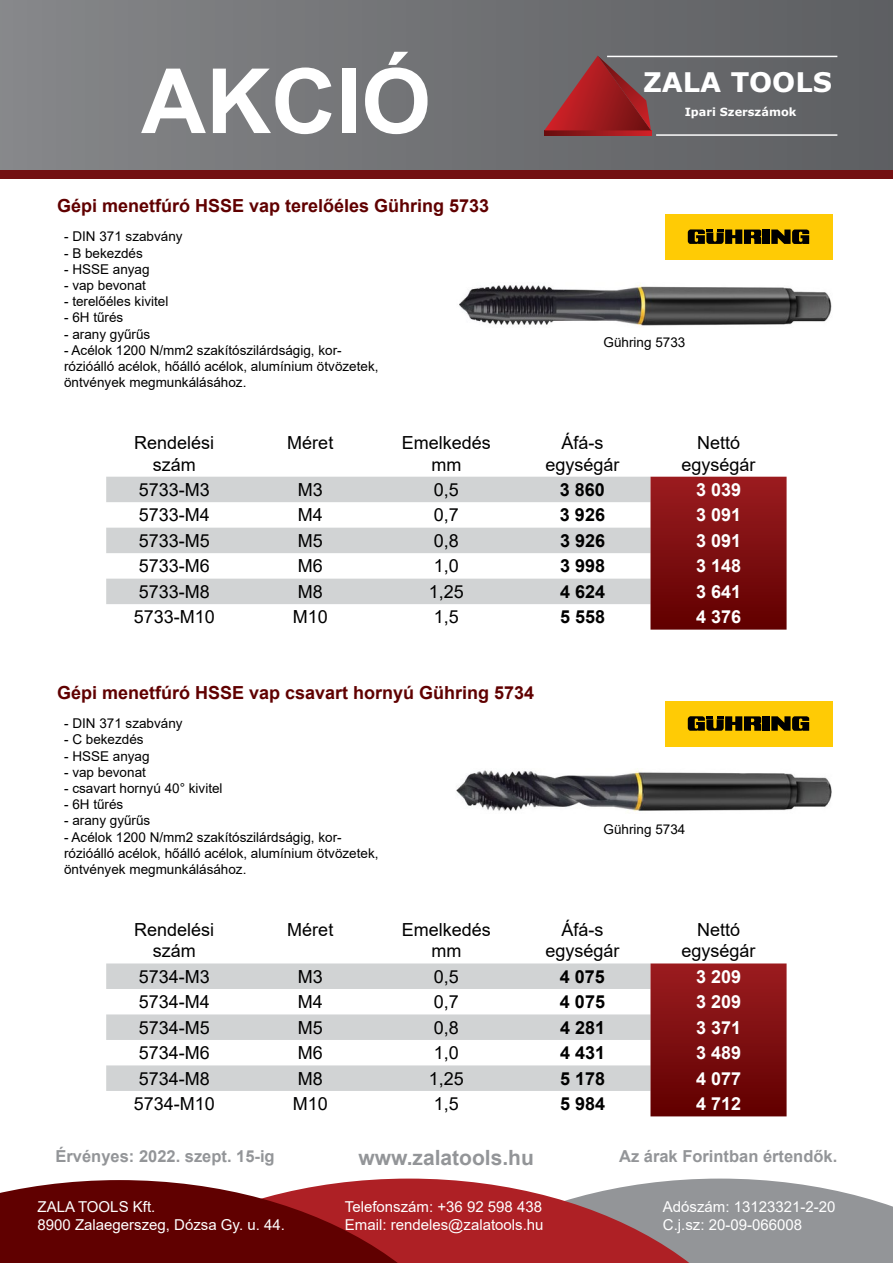
<style>
.page{position:relative;width:893px;height:1263px;background:#fff}
.page>*{position:absolute;margin:0;border:0;box-sizing:border-box;transform-origin:0 0}
.t1{font:700 90px "Arial";color:#fff}
.t2{font:700 27.15px "Verdana";color:#fff}
.t3{font:700 21px "Arial";color:#939598}
.t4{font:18px/21.6px "Arial";color:#000;text-align:center}
.t5{font:700 18px "Arial";color:#600000}
.t6{font:700 18px "Arial";color:#000}
.t7{font:700 18px "Arial";color:#fff}
.t8{font:700 16.5px "Arial";color:#939598}
.t9{font:15px/18px "Arial";color:#fff}
.t10{font:13.5px/16.2px "Arial";color:#000}
.t11{font:700 11.4px "Verdana";color:#fff}
</style>
<div class="page">
<svg style="left:775px;top:1181px;width:118px;height:82px;background:#a0a2a5"></svg>
<svg style="left:370px;top:1178px;width:405px;height:85px;background:#a96f72"></svg>
<svg style="left:0;top:1180px;width:485px;height:83px;background:#811819"></svg>
<div style="left:0;top:0;width:893px;height:171px;background:linear-gradient(to right,#858789,#5c5e61)"></div>
<div style="left:0;top:171px;width:893px;height:8px;background:#731012"></div>
<svg style="left:544px;top:130px;width:107px;height:6px"></svg>
<svg style="left:544px;top:56px;width:107px;height:74px;background:#8c3d40"></svg>
<hr style="left:656px;top:134px;width:181px;height:2px;background:#fff">
<hr style="left:607px;top:56px;width:230px;height:1px;background:#fff">
<svg style="left:106px;top:477px;width:544px;height:127px;fill:#d1d3d4"></svg>
<svg style="left:650px;top:477px;width:137px;height:153px;background:#7e1011"></svg>
<img style="left:459px;top:283px;width:373px;height:43px">
<div style="left:665px;top:214px;width:167px;height:45px;background:#ffcb05"></div>
<div style="left:763px;top:229px;width:7px;height:15px;background:#000"></div>
<svg style="left:771px;top:229px;width:38px;height:15px"></svg>
<svg style="left:688px;top:229px;width:73px;height:15px"></svg>
<svg style="left:106px;top:963px;width:544px;height:128px;fill:#d1d3d4"></svg>
<svg style="left:650px;top:963px;width:137px;height:153px;background:#7e1012"></svg>
<div style="left:665px;top:701px;width:167px;height:45px;background:#ffcb05"></div>
<div style="left:763px;top:716px;width:7px;height:15px;background:#000"></div>
<svg style="left:771px;top:716px;width:38px;height:15px"></svg>
<svg style="left:688px;top:716px;width:73px;height:15px"></svg>
<img style="left:456px;top:770px;width:376px;height:42px">
<h1 class="t1" style="left:141px;top:38px;width:291px">AKCIÓ</h1>
<h3 class="t5" style="left:57px;top:193px;width:434px">Gépi menetfúró HSSE vap terelőéles Gühring 5733</h3>
<p class="t10" style="left:64px;top:228px;width:120px">- DIN 371 szabvány</p>
<p class="t10" style="left:64px;top:245px;width:80px">- B bekezdés</p>
<p class="t10" style="left:64px;top:261px;width:87px">- HSSE anyag</p>
<p class="t10" style="left:64px;top:277px;width:83px">- vap bevonat</p>
<p class="t10" style="left:64px;top:293px;width:106px">- terelőéles kivitel</p>
<p class="t10" style="left:64px;top:309px;width:61px">- 6H tűrés</p>
<p class="t10" style="left:64px;top:326px;width:88px">- arany gyűrűs</p>
<p class="t10" style="left:64px;top:342px;width:316px">- Acélok 1200 N/mm2 szakítószilárdságig, kor&shy;rózióálló acélok, hőálló acélok, alumínium ötvözetek, öntvények megmunkálásához.</p>
<h2 class="t2" style="left:643px;top:63px;width:190px">ZALA TOOLS</h2>
<p class="t11" style="left:685px;top:103px;width:113px">Ipari Szerszámok</p>
<p class="t10" style="left:604px;top:334px;width:83px">Gühring 5733</p>
<h3 class="t4" style="left:134px;top:432px;width:82px">Rendelési szám</h3>
<h3 class="t4" style="left:287px;top:432px;width:48px">Méret</h3>
<h3 class="t4" style="left:402px;top:432px;width:91px">Emelkedés mm</h3>
<h3 class="t4" style="left:545px;top:432px;width:76px">Áfá-s egységár</h3>
<h3 class="t4" style="left:681px;top:432px;width:76px">Nettó egységár</h3>
<h3 class="t4" style="left:139px;top:479px;width:73px">5733-M3</h3>
<h3 class="t4" style="left:298px;top:479px;width:27px">M3</h3>
<h3 class="t4" style="left:434px;top:479px;width:27px">0,5</h3>
<h3 class="t6" style="left:560px;top:477px;width:47px">3 860</h3>
<h3 class="t7" style="left:696px;top:477px;width:47px">3 039</h3>
<h3 class="t4" style="left:139px;top:504px;width:73px">5733-M4</h3>
<h3 class="t4" style="left:298px;top:504px;width:27px">M4</h3>
<h3 class="t4" style="left:434px;top:504px;width:27px">0,7</h3>
<h3 class="t6" style="left:560px;top:502px;width:47px">3 926</h3>
<h3 class="t7" style="left:696px;top:502px;width:47px">3 091</h3>
<h3 class="t4" style="left:139px;top:529px;width:73px">5733-M5</h3>
<h3 class="t4" style="left:298px;top:529px;width:27px">M5</h3>
<h3 class="t4" style="left:434px;top:529px;width:27px">0,8</h3>
<h3 class="t6" style="left:560px;top:528px;width:47px">3 926</h3>
<h3 class="t7" style="left:696px;top:528px;width:47px">3 091</h3>
<h3 class="t4" style="left:139px;top:555px;width:73px">5733-M6</h3>
<h3 class="t4" style="left:298px;top:555px;width:27px">M6</h3>
<h3 class="t4" style="left:434px;top:555px;width:27px">1,0</h3>
<h3 class="t6" style="left:560px;top:553px;width:47px">3 998</h3>
<h3 class="t7" style="left:696px;top:553px;width:47px">3 148</h3>
<h3 class="t4" style="left:139px;top:580px;width:73px">5733-M8</h3>
<h3 class="t4" style="left:298px;top:580px;width:27px">M8</h3>
<h3 class="t4" style="left:429px;top:580px;width:37px">1,25</h3>
<h3 class="t6" style="left:560px;top:579px;width:47px">4 624</h3>
<h3 class="t7" style="left:696px;top:579px;width:47px">3 641</h3>
<h3 class="t4" style="left:134px;top:606px;width:83px">5733-M10</h3>
<h3 class="t4" style="left:293px;top:606px;width:37px">M10</h3>
<h3 class="t4" style="left:434px;top:606px;width:27px">1,5</h3>
<h3 class="t6" style="left:560px;top:604px;width:47px">5 558</h3>
<h3 class="t7" style="left:696px;top:604px;width:47px">4 376</h3>
<h3 class="t5" style="left:57px;top:680px;width:479px">Gépi menetfúró HSSE vap csavart hornyú Gühring 5734</h3>
<p class="t10" style="left:64px;top:715px;width:120px">- DIN 371 szabvány</p>
<p class="t10" style="left:64px;top:731px;width:81px">- C bekezdés</p>
<p class="t10" style="left:64px;top:748px;width:87px">- HSSE anyag</p>
<p class="t10" style="left:64px;top:764px;width:83px">- vap bevonat</p>
<p class="t10" style="left:64px;top:780px;width:160px">- csavart hornyú 40° kivitel</p>
<p class="t10" style="left:64px;top:796px;width:61px">- 6H tűrés</p>
<p class="t10" style="left:64px;top:812px;width:88px">- arany gyűrűs</p>
<p class="t10" style="left:64px;top:829px;width:316px">- Acélok 1200 N/mm2 szakítószilárdságig, kor&shy;rózióálló acélok, hőálló acélok, alumínium ötvözetek, öntvények megmunkálásához.</p>
<p class="t10" style="left:604px;top:821px;width:83px">Gühring 5734</p>
<h3 class="t4" style="left:134px;top:919px;width:82px">Rendelési szám</h3>
<h3 class="t4" style="left:287px;top:919px;width:48px">Méret</h3>
<h3 class="t4" style="left:402px;top:919px;width:91px">Emelkedés mm</h3>
<h3 class="t4" style="left:545px;top:919px;width:76px">Áfá-s egységár</h3>
<h3 class="t4" style="left:681px;top:919px;width:76px">Nettó egységár</h3>
<h3 class="t4" style="left:139px;top:965px;width:73px">5734-M3</h3>
<h3 class="t4" style="left:298px;top:965px;width:27px">M3</h3>
<h3 class="t4" style="left:434px;top:965px;width:27px">0,5</h3>
<h3 class="t6" style="left:560px;top:963px;width:47px">4 075</h3>
<h3 class="t7" style="left:696px;top:963px;width:47px">3 209</h3>
<h3 class="t4" style="left:139px;top:991px;width:73px">5734-M4</h3>
<h3 class="t4" style="left:298px;top:991px;width:27px">M4</h3>
<h3 class="t4" style="left:434px;top:991px;width:27px">0,7</h3>
<h3 class="t6" style="left:560px;top:989px;width:47px">4 075</h3>
<h3 class="t7" style="left:696px;top:989px;width:47px">3 209</h3>
<h3 class="t4" style="left:139px;top:1016px;width:73px">5734-M5</h3>
<h3 class="t4" style="left:298px;top:1016px;width:27px">M5</h3>
<h3 class="t4" style="left:434px;top:1016px;width:27px">0,8</h3>
<h3 class="t6" style="left:560px;top:1014px;width:47px">4 281</h3>
<h3 class="t7" style="left:696px;top:1014px;width:47px">3 371</h3>
<h3 class="t4" style="left:139px;top:1042px;width:73px">5734-M6</h3>
<h3 class="t4" style="left:298px;top:1042px;width:27px">M6</h3>
<h3 class="t4" style="left:434px;top:1042px;width:27px">1,0</h3>
<h3 class="t6" style="left:560px;top:1040px;width:47px">4 431</h3>
<h3 class="t7" style="left:696px;top:1040px;width:47px">3 489</h3>
<h3 class="t4" style="left:139px;top:1067px;width:73px">5734-M8</h3>
<h3 class="t4" style="left:298px;top:1067px;width:27px">M8</h3>
<h3 class="t4" style="left:429px;top:1067px;width:37px">1,25</h3>
<h3 class="t6" style="left:560px;top:1065px;width:47px">5 178</h3>
<h3 class="t7" style="left:696px;top:1065px;width:47px">4 077</h3>
<h3 class="t4" style="left:134px;top:1093px;width:83px">5734-M10</h3>
<h3 class="t4" style="left:293px;top:1093px;width:37px">M10</h3>
<h3 class="t4" style="left:434px;top:1093px;width:27px">1,5</h3>
<h3 class="t6" style="left:560px;top:1091px;width:47px">5 984</h3>
<h3 class="t7" style="left:696px;top:1091px;width:47px">4 712</h3>
<p class="t8" style="left:56px;top:1144px;width:221px">Érvényes: 2022. szept. 15-ig</p>
<h3 class="t3" style="left:358px;top:1143px;width:177px">www.zalatools.hu</h3>
<p class="t8" style="left:619px;top:1144px;width:220px">Az árak Forintban értendők.</p>
<p class="t9" style="left:38px;top:1198px;width:249px">ZALA TOOLS Kft.<br>8900 Zalaegerszeg, Dózsa Gy. u. 44.</p>
<p class="t9" style="left:345px;top:1198px;width:200px">Telefonszám: +36 92 598 438<br>Email: rendeles@zalatools.hu</p>
<p class="t9" style="left:663px;top:1198px;width:174px">Adószám: 13123321-2-20<br>C.j.sz: 20-09-066008</p>
</div>
